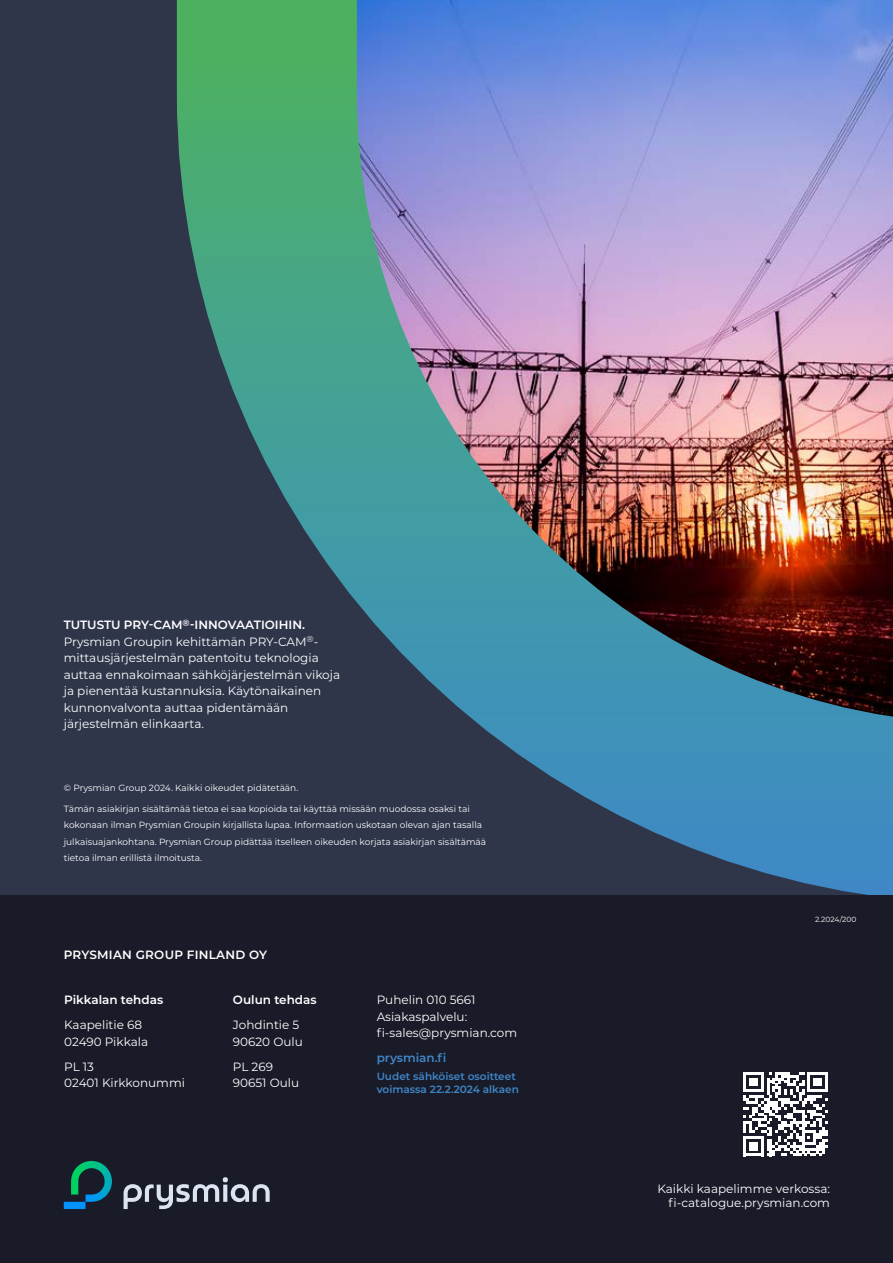
<style>
.page{position:relative;width:893px;height:1263px;background:#fff}
.page>*{position:absolute;margin:0;border:0;box-sizing:border-box;transform-origin:0 0}
.t1{font:12px/16.5px "Montserrat";color:#fff}
.t2{font:600 12px "Montserrat";color:#fff}
.t3{font:600 12px "Montserrat";letter-spacing:.02em;color:#fff}
.t4{font:600 12px "Montserrat";color:#3f86c7}
.t5{font:600 10.5px/12.6px "Montserrat";color:#3f86c7}
.t6{font:9px/16.5px "Montserrat";color:#fff}
.t7{font:7.5px "Montserrat";letter-spacing:-.005em;color:#fff}
.s1{font-weight:600}
</style>
<div class="page">
<div style="left:0;top:0;width:87px;height:895px;background:#2f364a"></div>
<img style="left:87px;top:0;width:806px;height:895px">
<div style="left:0;top:895px;width:893px;height:368px;background:#1a1b28"></div>
<svg style="left:743px;top:1072px;width:85px;height:84px"></svg>
<svg style="left:124px;top:1177px;width:146px;height:32px"></svg>
<svg style="left:71px;top:1161px;width:41px;height:41px"></svg>
<div style="left:64px;top:1202px;width:22px;height:7px;background:#0093ff"></div>
<p class="t1" style="left:64px;top:616px;width:278px"><span class="s1">TUTUSTU PRY-CAM</span><sup>®</sup><span class="s1">-INNOVAATIOIHIN.<br></span>Prysmian Groupin kehittämän PRY-CAM<sup>®</sup>- mittausjärjestelmän patentoitu teknologia auttaa ennakoimaan sähköjärjestelmän vikoja ja pienentää kustannuksia. Käytönaikainen kunnonvalvonta auttaa pidentämään järjestelmän elinkaarta.</p>
<p class="t6" style="left:64px;top:779px;width:236px">© Prysmian Group 2024. Kaikki oikeudet pidätetään.</p>
<p class="t6" style="left:64px;top:800px;width:424px">Tämän asiakirjan sisältämää tietoa ei saa kopioida tai käyttää missään muodossa osaksi tai kokonaan ilman Prysmian Groupin kirjallista lupaa. Informaation uskotaan olevan ajan tasalla julkaisuajankohtana. Prysmian Group pidättää itselleen oikeuden korjata asiakirjan sisältämää tietoa ilman erillistä ilmoitusta.</p>
<p class="t3" style="left:64px;top:947px;width:205px">PRYSMIAN GROUP FINLAND OY</p>
<p class="t2" style="left:64px;top:991px;width:101px">Pikkalan tehdas</p>
<p class="t1" style="left:64px;top:1016px;width:85px">Kaapelitie 68<br>02490 Pikkala</p>
<p class="t1" style="left:64px;top:1058px;width:122px">PL 13<br>02401 Kirkkonummi</p>
<p class="t2" style="left:233px;top:991px;width:85px">Oulun tehdas</p>
<p class="t1" style="left:233px;top:1016px;width:71px">Johdintie 5<br>90620 Oulu</p>
<p class="t1" style="left:233px;top:1058px;width:68px">PL 269<br>90651 Oulu</p>
<p class="t1" style="left:377px;top:991px;width:142px">Puhelin 010 5661<br>Asiakaspalvelu: fi-sales@prysmian.com</p>
<p class="t4" style="left:377px;top:1049px;width:71px">prysmian.fi</p>
<p class="t5" style="left:377px;top:1069px;width:144px">Uudet sähköiset osoitteet voimassa 22.2.2024 alkaen</p>
<p class="t7" style="left:815px;top:914px;width:43px">2.2024/200</p>
<p class="t1" style="left:657px;top:1181px;width:174px;line-height:14.4px;text-align:right">Kaikki kaapelimme verkossa: fi-catalogue.prysmian.com</p>
</div>
